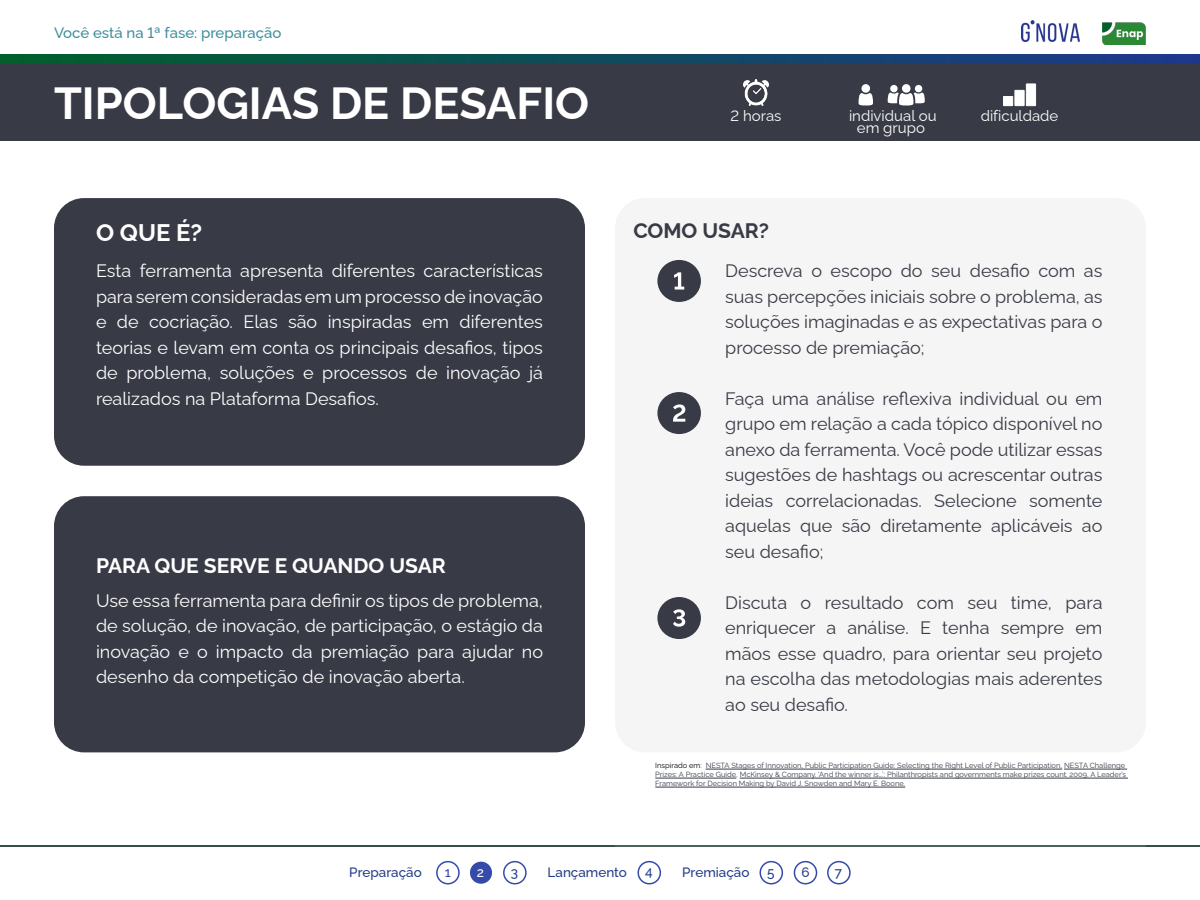
<style>
.page{position:relative;width:1200px;height:900px;background:#fff}
.page>*{position:absolute;margin:0;border:0;box-sizing:border-box;transform-origin:0 0}
.t1{font:700 45px "Raleway";color:#fff}
.t2{font:700 24px "Raleway";color:#fff}
.t3{font:700 21px "Raleway";color:#fff}
.t4{font:700 21px "Raleway";color:#383a45}
.t5{font:18px/25.5px "Raleway";color:#383a45;text-align:justify}
.t6{font:18px/25.5px "Raleway";color:#fff;text-align:justify}
.t7{font:15px "Raleway";color:#fff}
.t8{font:500 15px "Raleway";color:#408e9c}
.t9{font:500 13.5px "Raleway";color:#213b88}
.t10{font:500 13.5px "Raleway";color:#364aa9}
.t11{font:500 13.5px "Raleway";color:#fff}
.t12{font:7.5px/9px "Raleway";color:#383b47;text-align:justify}
.s1{color:#383a45}
.s2{color:#000}
</style>
<div class="page">
<div style="left:54px;top:198px;width:531px;height:268px;background:#383a45;border-radius:30px"></div>
<div style="left:54px;top:496px;width:531px;height:256px;background:#383a45;border-radius:30px"></div>
<div style="left:615px;top:198px;width:531px;height:554px;background:#f5f5f5;border-radius:30px"></div>
<hr style="left:706px;top:769px;width:356px;height:1px;background:#383b47">
<hr style="left:1064px;top:769px;width:63px;height:1px;background:#383b47">
<hr style="left:655px;top:778px;width:81px;height:1px;background:#383b47">
<hr style="left:740px;top:778px;width:388px;height:1px;background:#383b47">
<hr style="left:655px;top:787px;width:250px;height:1px;background:#383b47">
<svg style="left:0;top:54px;width:1200px;height:10px;background:#0e4b5b"></svg>
<img style="left:1102px;top:22px;width:44px;height:23px">
<img style="left:1022px;top:21px;width:57px;height:21px">
<div style="left:0;top:64px;width:1200px;height:77px;background:#383a45"></div>
<div style="left:890px;top:85px;width:8px;height:7px;background:#fff;border-radius:50%"></div>
<div style="left:915px;top:85px;width:7px;height:7px;background:#fff;border-radius:50%"></div>
<svg style="left:888px;top:93px;width:37px;height:12px"></svg>
<div style="left:902px;top:84px;width:9px;height:9px;background:#fff;border-radius:50%"></div>
<svg style="left:858px;top:93px;width:15px;height:12px"></svg>
<div style="left:861px;top:84px;width:9px;height:9px;background:#fff;border-radius:50%"></div>
<div style="left:657px;top:260px;width:44px;height:42px;background:#383a45;border-radius:50%"></div>
<svg style="left:674px;top:272px;width:10px;height:18px"></svg>
<div style="left:657px;top:392px;width:44px;height:42px;background:#383a45;border-radius:50%"></div>
<svg style="left:673px;top:404px;width:12px;height:18px"></svg>
<div style="left:657px;top:597px;width:44px;height:42px;background:#383a45;border-radius:50%"></div>
<svg style="left:673px;top:609px;width:12px;height:18px"></svg>
<hr style="left:615px;top:845px;width:531px;height:2px;background:#d0e7d8">
<hr style="left:0;top:846px;width:1200px;height:1px;background:#383a45">
<div style="left:470px;top:862px;width:22px;height:22px;background:#364aa9;border-radius:50%"></div>
<div style="left:436px;top:861px;width:24px;height:23px;border:2px solid #364aa9;border-radius:50%"></div>
<div style="left:503px;top:861px;width:24px;height:23px;border:2px solid #364aa9;border-radius:50%"></div>
<div style="left:637px;top:861px;width:24px;height:23px;border:2px solid #364aa9;border-radius:50%"></div>
<div style="left:760px;top:861px;width:23px;height:23px;border:2px solid #364aa9;border-radius:50%"></div>
<div style="left:794px;top:861px;width:23px;height:23px;border:2px solid #364aa9;border-radius:50%"></div>
<div style="left:827px;top:861px;width:24px;height:23px;border:2px solid #364aa9;border-radius:50%"></div>
<div style="left:1026px;top:84px;width:10px;height:22px;background:#fff"></div>
<div style="left:1026px;top:84px;width:10px;height:22px;border:1px solid #fff"></div>
<div style="left:1015px;top:90px;width:9px;height:16px;background:#fff"></div>
<div style="left:1015px;top:90px;width:9px;height:16px;border:1px solid #fff"></div>
<div style="left:1003px;top:96px;width:10px;height:10px;background:#fff"></div>
<div style="left:1003px;top:96px;width:10px;height:10px;border:1px solid #fff"></div>
<img style="left:743px;top:80px;width:26px;height:25px">
<p class="t8" style="left:54px;top:21px;width:229px">Você está na 1ª fase: preparação</p>
<h1 class="t1" style="left:54px;top:68px;width:537px">TIPOLOGIAS DE DESAFIO</h1>
<h2 class="t2" style="left:96px;top:213px;width:108px">O QUE É?</h2>
<p class="t6" style="left:96px;top:256px;width:449px">Esta ferramenta apresenta diferentes características para serem consideradas em um processo de inovação e de cocriação. Elas são inspiradas em diferentes teorias e levam em conta os principais desafios, tipos de problema, soluções e processos de inovação já realizados na Plataforma Desafios.</p>
<p class="t3" style="left:96px;top:548px;width:362px">PARA QUE SERVE E QUANDO USAR<span class="s1">?</span></p>
<p class="t6" style="left:96px;top:586px;width:449px">Use essa ferramenta para definir os tipos de problema, de solução, de inovação, de participação, o estágio da inovação e o impacto da premiação para ajudar no desenho da competição de inovação aberta.</p>
<p class="t7" style="left:731px;top:104px;width:52px">2 horas</p>
<p class="t7" style="left:849px;top:104px;width:89px">individual ou</p>
<p class="t7" style="left:981px;top:104px;width:79px">dificuldade</p>
<p class="t7" style="left:857px;top:116px;width:70px">em grupo</p>
<p class="t4" style="left:633px;top:214px;width:137px">COMO USAR?</p>
<p class="t5" style="left:725px;top:256px;width:379px">Descreva o escopo do seu desafio com as suas percepções iniciais sobre o problema, as soluções imaginadas e as expectativas para o processo de premiação;</p>
<p class="t5" style="left:725px;top:384px;width:379px">Faça uma análise reflexiva individual ou em grupo em relação a cada tópico disponível no anexo da ferramenta. Você pode utilizar essas sugestões de hashtags ou acrescentar outras ideias correlacionadas. Selecione somente aquelas que são diretamente aplicáveis ao seu desafio;</p>
<p class="t5" style="left:725px;top:588px;width:379px">Discuta o resultado com seu time, para enriquecer a análise. E tenha sempre em mãos esse quadro, para orientar seu projeto na escolha das metodologias mais aderentes ao seu desafio.</p>
<p class="t12" style="left:655px;top:760px;width:472px"><span class="s2">Inspirado em</span>: NESTA Stages of Innovation, Public Participation Guide: Selecting the Right Level of Public Participation, NESTA Challenge Prizes: A Practice Guide, McKinsey &amp; Company. ‘And the winner is...’: Philanthropists and governments make prizes count. 2009, A Leader’s Framework for Decision Making by David J. Snowden and Mary E. Boone.</p>
<p class="t9" style="left:349px;top:862px;width:74px">Preparação</p>
<p class="t10" style="left:445px;top:861px;width:8px">1</p>
<p class="t11" style="left:477px;top:861px;width:9px">2</p>
<p class="t9" style="left:511px;top:861px;width:9px">3</p>
<p class="t9" style="left:548px;top:862px;width:81px">Lançamento</p>
<p class="t9" style="left:645px;top:860px;width:9px">4</p>
<p class="t9" style="left:682px;top:862px;width:69px">Premiação</p>
<p class="t9" style="left:767px;top:861px;width:9px">5</p>
<p class="t9" style="left:801px;top:861px;width:10px">6</p>
<p class="t9" style="left:835px;top:861px;width:9px">7</p>
</div>
